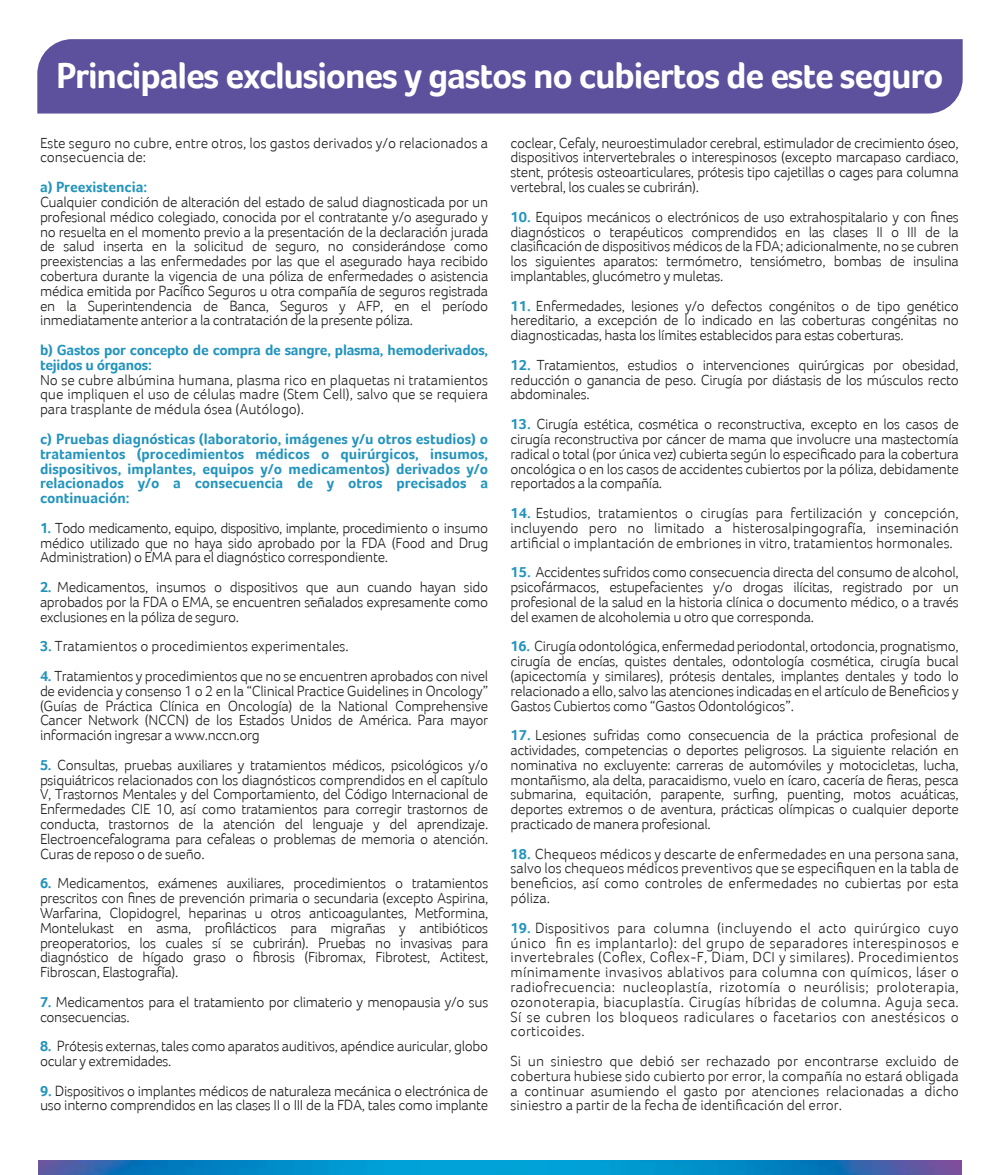
<style>
.page{position:relative;width:1000px;height:1175px;background:#fff}
.page>*{position:absolute;margin:0;border:0;box-sizing:border-box;transform-origin:0 0}
.t1{font:700 36.62px "Foco";letter-spacing:-.035em;color:#fff}
.t2{font:300 15px/14.8px "Foco";letter-spacing:-.02em;color:#1d1e1c;text-align:justify}
.t3{font:700 15px/14.9px "Foco";letter-spacing:-.02em;color:#2394bd}
.t4{font:300 15px/14.9px "Foco";color:#1d1e1c}
.t5{font:700 15px "Foco";color:#2394bd}
.s1{font-weight:700;color:#2394bd}
</style>
<div class="page">
<img style="left:39px;top:1161px;width:922px;height:14px">
<div style="left:37px;top:39px;width:926px;height:75px;background:#5d509d"></div>
<h1 class="t1" style="left:56px;top:54px;width:889px">Principales exclusiones y gastos no cubiertos de este seguro</h1>
<p class="t4" style="left:40px;top:135px;width:450px">Este seguro no cubre, entre otros, los gastos derivados y/o relacionados a consecuencia de:</p>
<p class="t5" style="left:40px;top:178px;width:109px">a) Preexistencia:</p>
<p class="t2" style="left:40px;top:194px;width:450px">Cualquier condición de alteración del estado de salud diagnosticada por un profesional médico colegiado, conocida por el contratante y/o asegurado y no resuelta en el momento previo a la presentación de la declaración jurada de salud inserta en la solicitud de seguro, no considerándose como preexistencias a las enfermedades por las que el asegurado haya recibido cobertura durante la vigencia de una póliza de enfermedades o asistencia médica emitida por Pacífico Seguros u otra compañía de seguros registrada en la Superintendencia de Banca, Seguros y AFP, en el período inmediatamente anterior a la contratación de la presente póliza.</p>
<p class="t3" style="left:40px;top:342px;width:450px">b) Gastos por concepto de compra de sangre, plasma, hemoderivados, tejidos u órganos:</p>
<p class="t2" style="left:40px;top:372px;width:450px">No se cubre albúmina humana, plasma rico en plaquetas ni tratamientos que impliquen el uso de células madre (Stem Cell), salvo que se requiera para trasplante de médula ósea (Autólogo).</p>
<p class="t3" style="left:40px;top:431px;width:450px;text-align:justify">c) Pruebas diagnósticas (laboratorio, imágenes y/u otros estudios) o tratamientos (procedimientos médicos o quirúrgicos, insumos, dispositivos, implantes, equipos y/o medicamentos) derivados y/o relacionados y/o a consecuencia de y otros precisados a continuación:</p>
<p class="t2" style="left:40px;top:520px;width:450px"><span class="s1">1.</span> Todo medicamento, equipo, dispositivo, implante, procedimiento o insumo médico utilizado que no haya sido aprobado por la FDA (Food and Drug Administration) o EMA para el diagnóstico correspondiente.</p>
<p class="t2" style="left:40px;top:579px;width:450px"><span class="s1">2.</span> Medicamentos, insumos o dispositivos que aun cuando hayan sido aprobados por la FDA o EMA, se encuentren señalados expresamente como exclusiones en la póliza de seguro.</p>
<p class="t4" style="left:40px;top:639px;width:310px"><span class="s1">3.</span> Tratamientos o procedimientos experimentales.</p>
<p class="t2" style="left:40px;top:668px;width:450px"><span class="s1">4.</span> Tratamientos y procedimientos que no se encuentren aprobados con nivel de evidencia y consenso 1 o 2 en la “Clinical Practice Guidelines in Oncology” (Guías de Práctica Clínica en Oncología) de la National Comprehensive Cancer Network (NCCN) de los Estados Unidos de América. Para mayor información ingresar a www.nccn.org</p>
<p class="t2" style="left:40px;top:757px;width:450px"><span class="s1">5.</span> Consultas, pruebas auxiliares y tratamientos médicos, psicológicos y/o psiquiátricos relacionados con los diagnósticos comprendidos en el capítulo V, Trastornos Mentales y del Comportamiento, del Código Internacional de Enfermedades CIE 10, así como tratamientos para corregir trastornos de conducta, trastornos de la atención del lenguaje y del aprendizaje.<br>Electroencefalograma para cefaleas o problemas de memoria o atención.<br>Curas de reposo o de sueño.</p>
<p class="t2" style="left:40px;top:876px;width:450px"><span class="s1">6.</span> Medicamentos, exámenes auxiliares, procedimientos o tratamientos prescritos con fines de prevención primaria o secundaria (excepto Aspirina, Warfarina, Clopidogrel, heparinas u otros anticoagulantes, Metformina, Montelukast en asma, profilácticos para migrañas y antibióticos preoperatorios, los cuales sí se cubrirán). Pruebas no invasivas para diagnóstico de hígado graso o fibrosis (Fibromax, Fibrotest, Actitest, Fibroscan, Elastografía).</p>
<p class="t2" style="left:40px;top:994px;width:450px"><span class="s1">7.</span> Medicamentos para el tratamiento por climaterio y menopausia y/o sus consecuencias.</p>
<p class="t2" style="left:40px;top:1039px;width:450px"><span class="s1">8.</span> Prótesis externas, tales como aparatos auditivos, apéndice auricular, globo ocular y extremidades.</p>
<p class="t2" style="left:40px;top:1083px;width:450px"><span class="s1">9.</span> Dispositivos o implantes médicos de naturaleza mecánica o electrónica de uso interno comprendidos en las clases II o III de la FDA, tales como implante</p>
<p class="t2" style="left:511px;top:135px;width:450px">coclear, Cefaly, neuroestimulador cerebral, estimulador de crecimiento óseo, dispositivos intervertebrales o interespinosos (excepto marcapaso cardiaco, stent, prótesis osteoarticulares, prótesis tipo cajetillas o cages para columna vertebral, los cuales se cubrirán).</p>
<p class="t2" style="left:511px;top:209px;width:450px"><span class="s1">10.</span> Equipos mecánicos o electrónicos de uso extrahospitalario y con fines diagnósticos o terapéuticos comprendidos en las clases II o III de la clasificación de dispositivos médicos de la FDA; adicionalmente, no se cubren los siguientes aparatos: termómetro, tensiómetro, bombas de insulina implantables, glucómetro y muletas.</p>
<p class="t2" style="left:511px;top:298px;width:450px"><span class="s1">11.</span> Enfermedades, lesiones y/o defectos congénitos o de tipo genético hereditario, a excepción de lo indicado en las coberturas congénitas no diagnosticadas, hasta los límites establecidos para estas coberturas.</p>
<p class="t2" style="left:511px;top:357px;width:450px"><span class="s1">12.</span> Tratamientos, estudios o intervenciones quirúrgicas por obesidad, reducción o ganancia de peso. Cirugía por diástasis de los músculos recto abdominales.</p>
<p class="t2" style="left:511px;top:417px;width:450px"><span class="s1">13.</span> Cirugía estética, cosmética o reconstructiva, excepto en los casos de cirugía reconstructiva por cáncer de mama que involucre una mastectomía radical o total (por única vez) cubierta según lo especificado para la cobertura oncológica o en los casos de accidentes cubiertos por la póliza, debidamente reportados a la compañía.</p>
<p class="t2" style="left:511px;top:505px;width:450px"><span class="s1">14.</span> Estudios, tratamientos o cirugías para fertilización y concepción, incluyendo pero no limitado a histerosalpingografía, inseminación artificial o implantación de embriones in vitro, tratamientos hormonales.</p>
<p class="t2" style="left:511px;top:565px;width:450px"><span class="s1">15.</span> Accidentes sufridos como consecuencia directa del consumo de alcohol, psicofármacos, estupefacientes y/o drogas ilícitas, registrado por un profesional de la salud en la historia clínica o documento médico, o a través del examen de alcoholemia u otro que corresponda.</p>
<p class="t2" style="left:511px;top:639px;width:450px"><span class="s1">16.</span> Cirugía odontológica, enfermedad periodontal, ortodoncia, prognatismo, cirugía de encías, quistes dentales, odontología cosmética, cirugía bucal (apicectomía y similares), prótesis dentales, implantes dentales y todo lo relacionado a ello, salvo las atenciones indicadas en el artículo de Beneficios y Gastos Cubiertos como “Gastos Odontológicos”.</p>
<p class="t2" style="left:511px;top:728px;width:450px"><span class="s1">17.</span> Lesiones sufridas como consecuencia de la práctica profesional de actividades, competencias o deportes peligrosos. La siguiente relación en nominativa no excluyente: carreras de automóviles y motocicletas, lucha, montañismo, ala delta, paracaidismo, vuelo en ícaro, cacería de fieras, pesca submarina, equitación, parapente, surfing, puenting, motos acuáticas, deportes extremos o de aventura, prácticas olímpicas o cualquier deporte practicado de manera profesional.</p>
<p class="t2" style="left:511px;top:846px;width:450px"><span class="s1">18.</span> Chequeos médicos y descarte de enfermedades en una persona sana, salvo los chequeos médicos preventivos que se especifiquen en la tabla de beneficios, así como controles de enfermedades no cubiertas por esta póliza.</p>
<p class="t2" style="left:511px;top:920px;width:450px"><span class="s1">19.</span> Dispositivos para columna (incluyendo el acto quirúrgico cuyo único fin es implantarlo): del grupo de separadores interespinosos e invertebrales (Coflex, Coflex-F, Diam, DCI y similares). Procedimientos mínimamente invasivos ablativos para columna con químicos, láser o radiofrecuencia: nucleoplastía, rizotomía o neurólisis; proloterapia, ozonoterapia, biacuplastía. Cirugías híbridas de columna. Aguja seca.<br>Sí se cubren los bloqueos radiculares o facetarios con anestésicos o corticoides.</p>
<p class="t2" style="left:511px;top:1053px;width:450px">Si un siniestro que debió ser rechazado por encontrarse excluido de cobertura hubiese sido cubierto por error, la compañía no estará obligada a continuar asumiendo el gasto por atenciones relacionadas a dicho siniestro a partir de la fecha de identificación del error.</p>
</div>
